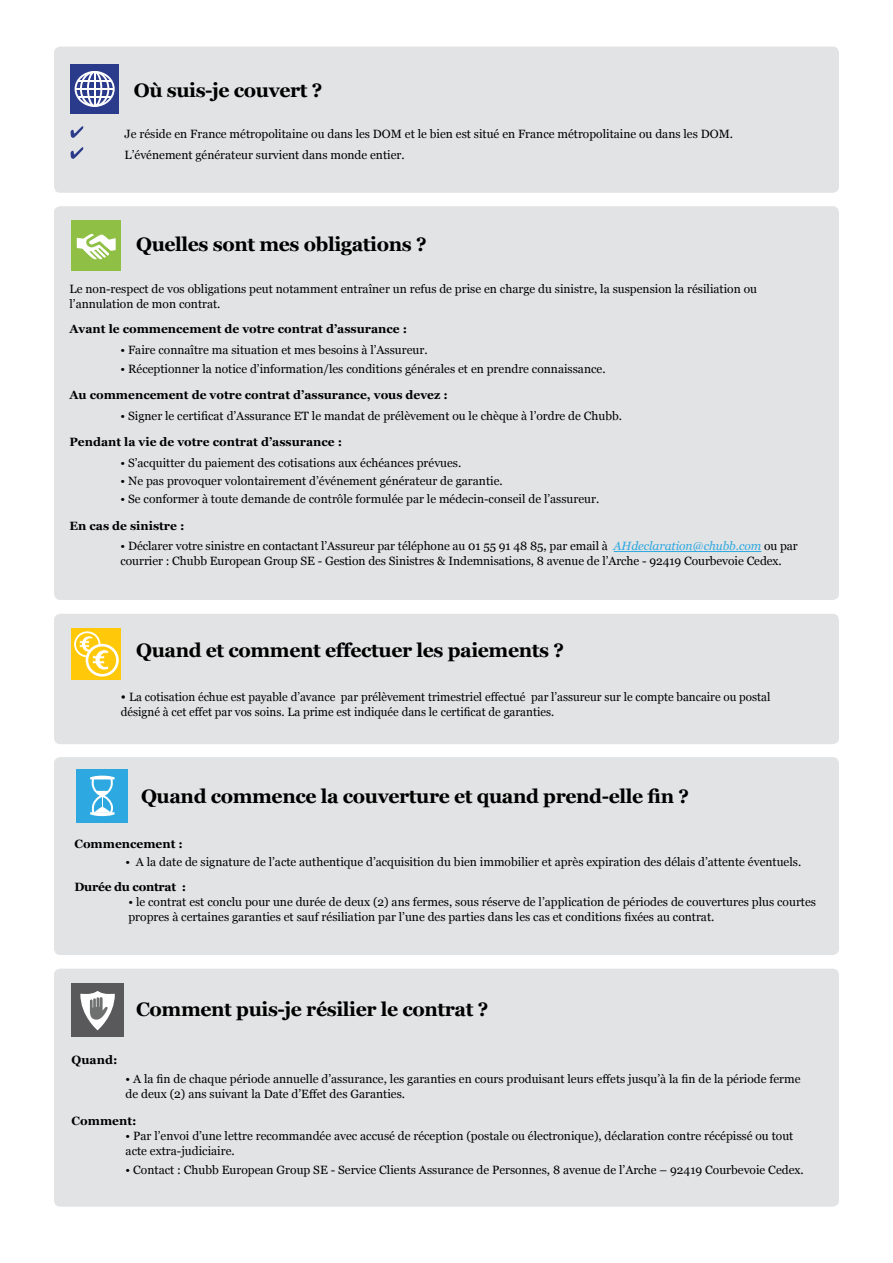
<style>
.page{position:relative;width:893px;height:1263px;background:#fff}
.page>*{position:absolute;margin:0;border:0;box-sizing:border-box;transform-origin:0 0}
.t1{font:700 19.5px "Georgia";letter-spacing:-.02em;color:#000}
.t2{font:12px/15px "Georgia";color:#000}
.t3{font:700 12px "Georgia";color:#000}
.t4{font:700 12px "Georgia";letter-spacing:-.02em;color:#000}
.s1{font-style:italic;color:#2ea8e0}
.s2{font-size:13.5px}
</style>
<div class="page">
<div style="left:54px;top:614px;width:785px;height:130px;background:#e2e3e4;border-radius:6px"></div>
<div style="left:54px;top:969px;width:785px;height:237px;background:#e2e3e4;border-radius:6px"></div>
<div style="left:54px;top:757px;width:785px;height:198px;background:#e2e3e4;border-radius:6px"></div>
<div style="left:54px;top:206px;width:785px;height:394px;background:#e2e3e4;border-radius:6px"></div>
<hr style="left:614px;top:551px;width:147px;height:1px;background:#2ea8e0">
<div style="left:72px;top:220px;width:49px;height:50px;background:#8fbf45"></div>
<svg style="left:77px;top:233px;width:39px;height:27px"></svg>
<div style="left:77px;top:769px;width:51px;height:53px;background:#2ea8e0"></div>
<svg style="left:90px;top:776px;width:25px;height:40px"></svg>
<div style="left:72px;top:983px;width:52px;height:53px;background:#59595c"></div>
<svg style="left:80px;top:991px;width:35px;height:39px"></svg>
<div style="left:72px;top:628px;width:49px;height:51px;background:#ffc90a"></div>
<svg style="left:74px;top:631px;width:45px;height:45px"></svg>
<div style="left:54px;top:47px;width:785px;height:146px;background:#e2e3e4;border-radius:6px"></div>
<svg style="left:71px;top:126px;width:12px;height:12px"></svg>
<svg style="left:71px;top:147px;width:12px;height:12px"></svg>
<div style="left:71px;top:64px;width:48px;height:50px;background:#2b3b8c"></div>
<svg style="left:75px;top:71px;width:40px;height:36px"></svg>
<hr style="left:94px;top:72px;width:2px;height:35px;background:#fff">
<hr style="left:78px;top:80px;width:34px;height:1px;background:#fff">
<hr style="left:78px;top:96px;width:34px;height:2px;background:#fff">
<hr style="left:76px;top:88px;width:38px;height:2px;background:#fff">
<h1 class="t1" style="left:134px;top:77px;width:190px">Où suis-je couvert ?</h1>
<p class="t2" style="left:125px;top:124px;width:610px;line-height:21px">Je réside en France métropolitaine ou dans les DOM et le bien est situé en France métropolitaine ou dans les DOM.<br>L’événement générateur survient dans monde entier.</p>
<h1 class="t1" style="left:136px;top:231px;width:292px">Quelles sont mes obligations ?</h1>
<p class="t2" style="left:70px;top:282px;width:689px">Le non-respect de vos obligations peut notamment entraîner un refus de prise en charge du sinistre, la suspension la résiliation ou l’annulation de mon contrat.</p>
<p class="t3" style="left:70px;top:322px;width:339px">Avant le commencement de votre contrat d’assurance :</p>
<p class="t2" style="left:121px;top:343px;width:309px">• Faire connaître ma situation et mes besoins à l’Assureur.</p>
<p class="t2" style="left:121px;top:361px;width:487px">• Réceptionner la notice d’information/les conditions générales et en prendre connaissance.</p>
<p class="t3" style="left:70px;top:387px;width:380px">Au commencement de votre contrat d’assurance, vous devez :</p>
<p class="t2" style="left:121px;top:408px;width:503px">• Signer le certificat d’Assurance ET le mandat de prélèvement ou le chèque à l’ordre de Chubb.</p>
<p class="t3" style="left:70px;top:434px;width:274px">Pendant la vie de votre contrat d’assurance :</p>
<p class="t2" style="left:121px;top:455px;width:342px">• S’acquitter du paiement des cotisations aux échéances prévues.</p>
<p class="t2" style="left:121px;top:474px;width:384px">• Ne pas provoquer volontairement d’événement générateur de garantie.</p>
<p class="t2" style="left:121px;top:492px;width:480px">• Se conformer à toute demande de contrôle formulée par le médecin-conseil de l’assureur.</p>
<p class="t3" style="left:70px;top:518px;width:116px">En cas de sinistre :</p>
<p class="t2" style="left:121px;top:539px;width:679px">• Déclarer votre sinistre en contactant l’Assureur par téléphone au 01 55 91 48 85, par email à <span class="s1">AHdeclaration@chubb.com</span> ou par courrier : Chubb European Group SE - Gestion des Sinistres &amp; Indemnisations, 8 avenue de l’Arche - 92419 Courbevoie Cedex.</p>
<h1 class="t1" style="left:136px;top:638px;width:429px">Quand et comment effectuer les paiements ?</h1>
<p class="t2" style="left:121px;top:690px;width:651px"><span class="s2">•</span> La cotisation échue est payable d’avance par prélèvement trimestriel effectué par l’assureur sur le compte bancaire ou postal désigné à cet effet par vos soins. La prime est indiquée dans le certificat de garanties.</p>
<h1 class="t1" style="left:141px;top:783px;width:549px">Quand commence la couverture et quand prend-elle fin ?</h1>
<p class="t3" style="left:74px;top:836px;width:110px">Commencement :</p>
<p class="t2" style="left:125px;top:854px;width:677px">• A la date de signature de l’acte authentique d’acquisition du bien immobilier et après expiration des délais d’attente éventuels.</p>
<p class="t4" style="left:74px;top:879px;width:113px">Durée du contrat :</p>
<p class="t2" style="left:128px;top:895px;width:689px">• le contrat est conclu pour une durée de deux (2) ans fermes, sous réserve de l’application de périodes de couvertures plus courtes propres à certaines garanties et sauf résiliation par l’une des parties dans les cas et conditions fixées au contrat.</p>
<p class="t3" style="left:72px;top:1052px;width:47px">Quand:</p>
<h1 class="t1" style="left:136px;top:997px;width:354px">Comment puis-je résilier le contrat ?</h1>
<p class="t2" style="left:126px;top:1071px;width:676px">• A la fin de chaque période annuelle d’assurance, les garanties en cours produisant leurs effets jusqu’à la fin de la période ferme de deux (2) ans suivant la Date d’Effet des Garanties.</p>
<p class="t3" style="left:72px;top:1113px;width:66px">Comment:</p>
<p class="t2" style="left:126px;top:1128px;width:669px">• Par l’envoi d’une lettre recommandée avec accusé de réception (postale ou électronique), déclaration contre récépissé ou tout acte extra-judiciaire.</p>
<p class="t2" style="left:126px;top:1162px;width:680px">• Contact : Chubb European Group SE - Service Clients Assurance de Personnes, 8 avenue de l’Arche – 92419 Courbevoie Cedex.</p>
</div>
